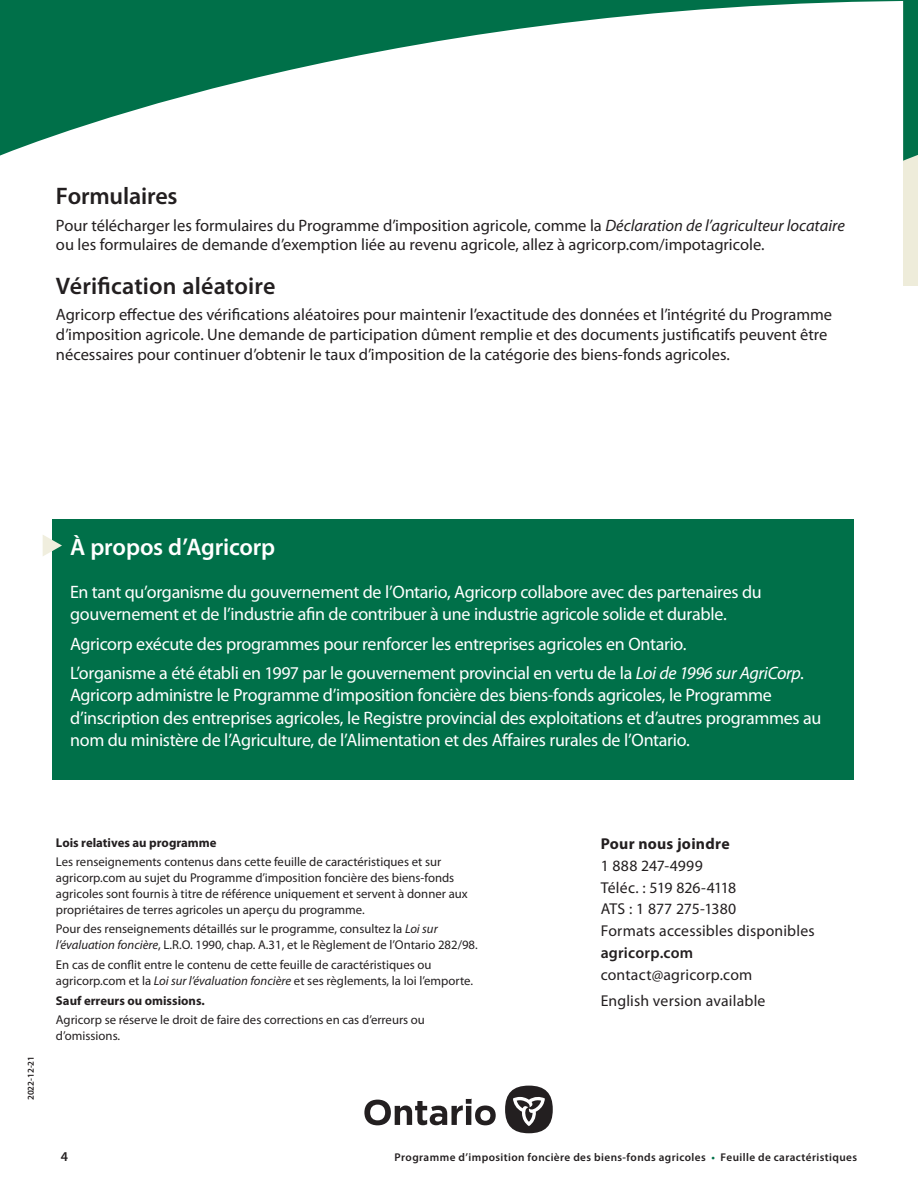
<style>
.page{position:relative;width:918px;height:1188px;background:#fff}
.page>*{position:absolute;margin:0;border:0;box-sizing:border-box;transform-origin:0 0}
.t1{font:600 24px "Myriad Pro";color:#231f20}
.H2_white{font:600 24px "Myriad Pro";letter-spacing:-.005em;color:#fff}
.t2{font:18px/22.5px "Myriad Pro";letter-spacing:-.02em;color:#fff}
.Body_Copy_with{font:16.5px/19.8px "Myriad Pro";color:#231f20}
.Contact_Us{font:15.75px "Myriad Pro";letter-spacing:.01em;color:#231f20}
.Contact_Us-2{font:15.75px "Myriad Pro";letter-spacing:-.035em;color:#231f20}
.Contact_Us-3{font:15.75px "Myriad Pro";letter-spacing:-.01em;color:#231f20}
.Contact_Us-4{font:700 15.75px "Myriad Pro";letter-spacing:.015em;color:#231f20}
.Contact_Us-5{font:600 15.75px "Myriad Pro";letter-spacing:.015em;color:#231f20}
.t3{font:600 13.5px "Myriad Pro";color:#231f20}
.Body_Copy{font:12.75px/15.8px "Myriad Pro";color:#231f20}
.Body_Copy-2{font:700 12.75px "Myriad Pro";color:#231f20}
.t4{font:600 11.25px "Myriad Pro";letter-spacing:.035em;color:#231f20}
.t5{font:600 9px "Myriad Pro";color:#231f20}
.s1{font-style:italic}
.s2{color:#007049}
</style>
<div class="page">
<div style="left:903px;top:0;width:15px;height:285px;background:#eeecda"></div>
<svg style="left:0;top:0;width:918px;height:161px"></svg>
<div style="left:52px;top:519px;width:802px;height:261px;background:#007049"></div>
<svg style="left:43px;top:535px;width:19px;height:21px"></svg>
<svg style="left:364px;top:1099px;width:132px;height:26px"></svg>
<div style="left:505px;top:1086px;width:48px;height:47px;background:#231f20;border-radius:50%"></div>
<svg style="left:513px;top:1096px;width:32px;height:30px"></svg>
<h2 class="t1" style="left:56px;top:181px;width:123px">Formulaires</h2>
<p class="Body_Copy_with" style="left:56px;top:215px;width:790px">Pour télécharger les formulaires du Programme d’imposition agricole, comme la <span class="s1">Déclaration de l’agriculteur locataire </span>ou les formulaires de demande d’exemption liée au revenu agricole, allez à agricorp.com/impotagricole.</p>
<h2 class="t1" style="left:56px;top:270px;width:221px">Vérification aléatoire</h2>
<p class="Body_Copy_with" style="left:56px;top:304px;width:778px">Agricorp effectue des vérifications aléatoires pour maintenir l’exactitude des données et l’intégrité du Programme d’imposition agricole. Une demande de participation dûment remplie et des documents justificatifs peuvent être nécessaires pour continuer d’obtenir le taux d’imposition de la catégorie des biens-fonds agricoles.</p>
<p class="H2_white" style="left:70px;top:532px;width:207px">À propos d’Agricorp</p>
<h2 class="t2" style="left:70px;top:580px;width:693px">En tant qu’organisme du gouvernement de l’Ontario, Agricorp collabore avec des partenaires du gouvernement et de l’industrie afin de contribuer à une industrie agricole solide et durable.</h2>
<h2 class="t2" style="left:70px;top:632px;width:618px">Agricorp exécute des programmes pour renforcer les entreprises agricoles en Ontario.</h2>
<h2 class="t2" style="left:70px;top:661px;width:753px">L’organisme a été établi en 1997 par le gouvernement provincial en vertu de la <span class="s1">Loi de 1996 sur AgriCorp</span>.<br>Agricorp administre le Programme d’imposition foncière des biens-fonds agricoles, le Programme d’inscription des entreprises agricoles, le Registre provincial des exploitations et d’autres programmes au nom du ministère de l’Agriculture, de l’Alimentation et des Affaires rurales de l’Ontario.</h2>
<p class="t5" style="left:25px;top:1100px;width:46px;rotate:-90deg">2022-12-21</p>
<p class="Body_Copy-2" style="left:56px;top:834px;width:162px">Lois relatives au programme</p>
<p class="Body_Copy" style="left:56px;top:854px;width:413px">Les renseignements contenus dans cette feuille de caractéristiques et sur agricorp.com au sujet du Programme d’imposition foncière des biens-fonds agricoles sont fournis à titre de référence uniquement et servent à donner aux propriétaires de terres agricoles un aperçu du programme.</p>
<p class="Body_Copy" style="left:56px;top:921px;width:423px">Pour des renseignements détaillés sur le programme, consultez la <span class="s1">Loi sur l’évaluation foncière</span>, L.R.O. 1990, chap. A.31, et le Règlement de l’Ontario 282/98.</p>
<p class="Body_Copy" style="left:56px;top:957px;width:419px">En cas de conflit entre le contenu de cette feuille de caractéristiques ou agricorp.com et la <span class="s1">Loi sur l’évaluation foncière</span> et ses règlements, la loi l’emporte.</p>
<p class="Body_Copy-2" style="left:56px;top:992px;width:150px">Sauf erreurs ou omissions.</p>
<p class="Body_Copy" style="left:56px;top:1012px;width:371px">Agricorp se réserve le droit de faire des corrections en cas d’erreurs ou d’omissions.</p>
<p class="Contact_Us-4" style="left:601px;top:833px;width:131px">Pour nous joindre</p>
<p class="Contact_Us" style="left:601px;top:856px;width:104px">1 888 247-4999</p>
<p class="Contact_Us-2" style="left:601px;top:878px;width:137px">Téléc. : 519 826-4118</p>
<p class="Contact_Us-3" style="left:601px;top:899px;width:137px">ATS : 1 877 275-1380</p>
<p class="Contact_Us" style="left:601px;top:921px;width:216px">Formats accessibles disponibles</p>
<p class="Contact_Us-5" style="left:601px;top:942px;width:94px">agricorp.com</p>
<p class="Contact_Us" style="left:601px;top:965px;width:153px">contact@agricorp.com</p>
<p class="Contact_Us" style="left:601px;top:991px;width:166px">English version available</p>
<p class="t3" style="left:61px;top:1148px;width:9px">4</p>
<p class="t4" style="left:395px;top:1150px;width:464px">Programme d’imposition foncière des biens-fonds agricoles <span class="s2">•</span> Feuille de caractéristiques</p>
</div>
